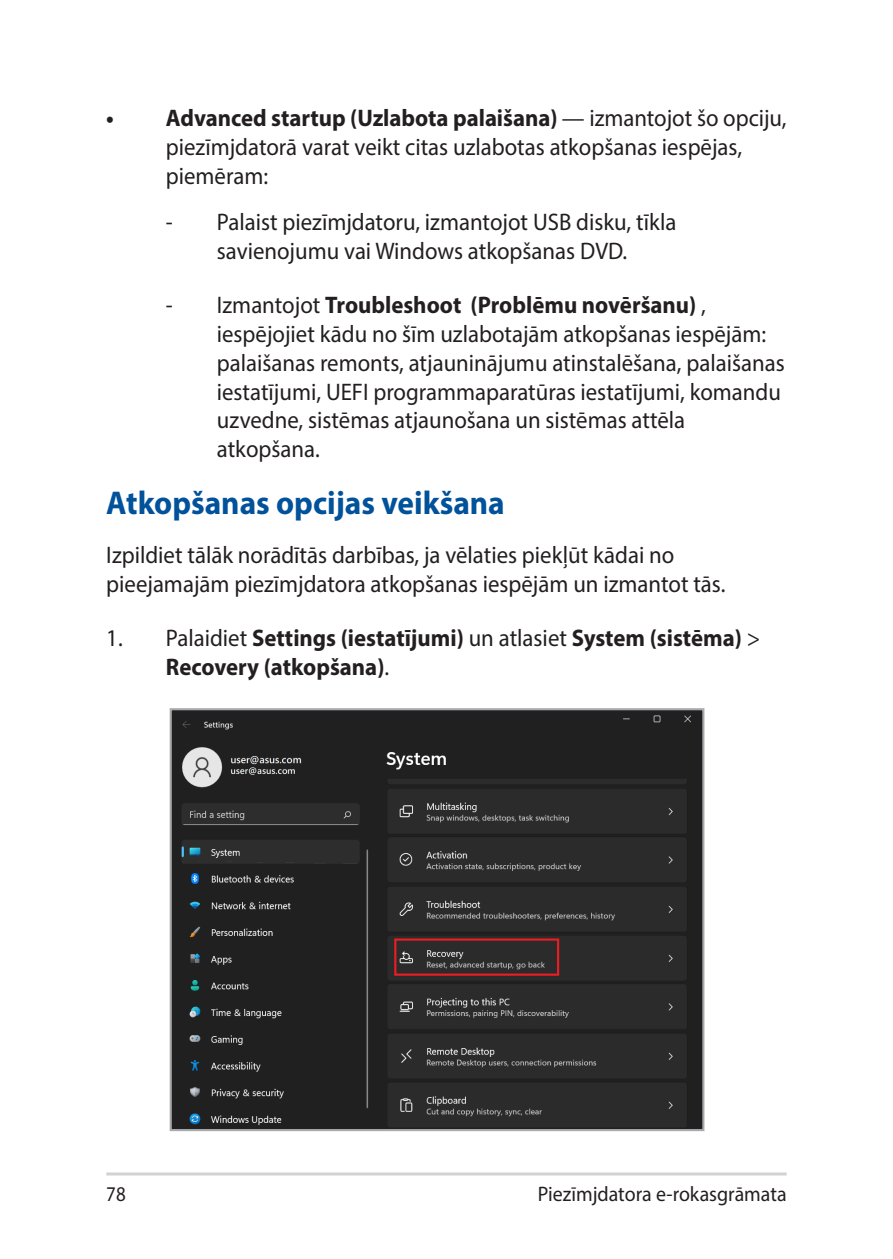
<style>
.page{position:relative;width:893px;height:1259px;background:#fff}
.page>*{position:absolute;margin:0;border:0;box-sizing:border-box;transform-origin:0 0}
.Heading_2{font:700 33px "Myriad Pro";color:#01529a;scale:.95 1}
.List_Indent{font:24px/28.8px "Myriad Pro";color:#231f20;text-align:center;scale:.95 1}
.List{font:24px/28.8px "Myriad Pro";color:#231f20;scale:.95 1}
.Body_Text{font:24px/28.8px "Myriad Pro";color:#231f20;scale:.95 1}
.List-2{font:700 24px/28.8px "Myriad Pro";color:#231f20;scale:.95 1}
.t1{font:21px "Myriad Pro";color:#231f20;scale:.95 1}
.t2{font:21px "Myriad Pro";color:#231f20;scale:.9 1}
.s1{font-weight:700}
.s2{font-weight:400}
</style>
<div class="page">
<hr style="left:106px;top:1172px;width:681px;height:3px;background:#d1d2d4">
<div style="left:173px;top:711px;width:528px;height:417px;background:#252626"></div>
<div style="left:170px;top:708px;width:534px;height:423px;border:2px solid #a8a9ad"></div>
<div style="left:394px;top:938px;width:165px;height:37px;border:2px solid #ee1d23"></div>
<p class="List" style="left:166px;top:104px;width:655px;text-indent:-60px"><span class="s1">• Advanced startup (Uzlabota palaišana)</span> — izmantojot šo opciju, piezīmjdatorā varat veikt citas uzlabotas atkopšanas iespējas, piemēram:</p>
<p class="List_Indent" style="left:166px;top:207px;width:539px">- Palaist piezīmjdatoru, izmantojot USB disku, tīkla savienojumu vai Windows atkopšanas DVD.</p>
<p class="List_Indent" style="left:217px;top:290px;width:599px;text-align:left;text-indent:-51px">- Izmantojot <span class="s1">Troubleshoot (Problēmu novēršanu)</span> , iespējojiet kādu no šīm uzlabotajām atkopšanas iespējām: palaišanas remonts, atjauninājumu atinstalēšana, palaišanas iestatījumi, UEFI programmaparatūras iestatījumi, komandu uzvedne, sistēmas atjaunošana un sistēmas attēla atkopšana.</p>
<p class="Heading_2" style="left:106px;top:481px;width:421px">Atkopšanas opcijas veikšana</p>
<p class="Body_Text" style="left:106px;top:540px;width:653px">Izpildiet tālāk norādītās darbības, ja vēlaties piekļūt kādai no pieejamajām piezīmjdatora atkopšanas iespējām un izmantot tās.</p>
<p class="List-2" style="left:166px;top:623px;width:627px;text-indent:-60px"><span class="s2">1. Palaidiet</span> Settings (iestatījumi) <span class="s2">un atlasiet</span> System (sistēma) <span class="s2">&gt;<br></span>Recovery (atkopšana)<span class="s2">.</span></p>
<p class="t2" style="left:106px;top:1180px;width:23px">78</p>
<p class="t1" style="left:538px;top:1180px;width:263px">Piezīmjdatora e-rokasgrāmata</p>
</div>
